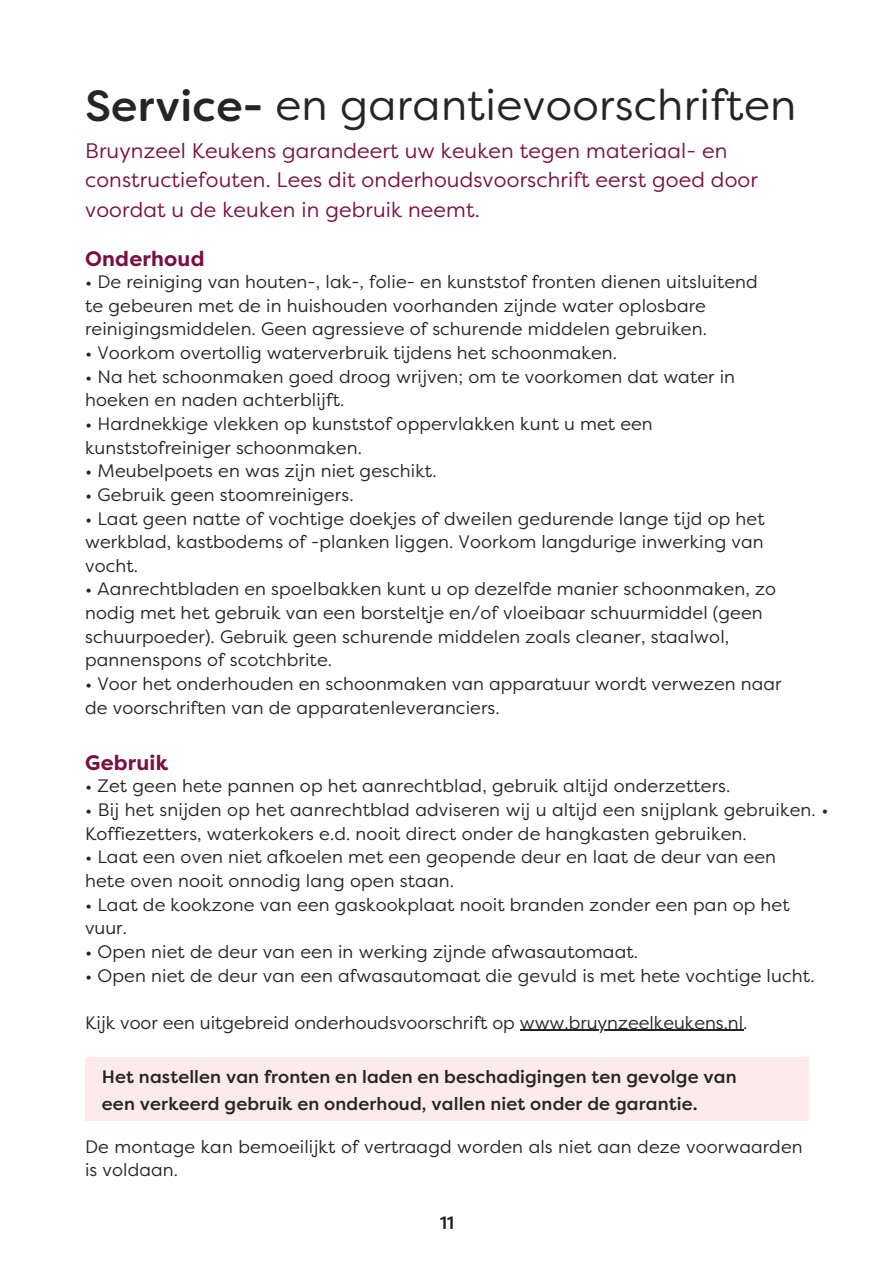
<style>
.page{position:relative;width:894px;height:1264px;background:#fff}
.page>*{position:absolute;margin:0;border:0;box-sizing:border-box;transform-origin:0 0}
.t1{font:43.5px "Filson Soft";letter-spacing:.005em;color:#252525}
.t2{font:21px/29.2px "Filson Pro";letter-spacing:.005em;color:#791042}
.t3{font:700 21px "Filson Pro";letter-spacing:.01em;color:#791042}
.t4{font:18px/23.7px "Filson Pro";letter-spacing:.005em;color:#252525}
.t5{font:500 18px/27px "Filson Pro";letter-spacing:.005em;color:#252525}
.t6{font:500 18px "Filson Soft";color:#231f20}
.s1{font-weight:500}
</style>
<div class="page">
<div style="left:85px;top:1057px;width:723px;height:63px;background:#fceaed"></div>
<hr style="left:519px;top:1029px;width:224px;height:2px;background:#252525">
<h2 class="t1" style="left:85px;top:88px;width:712px"><span class="s1">Service-</span> en garantievoorschriften</h2>
<h3 class="t2" style="left:85px;top:136px;width:674px">Bruynzeel Keukens garandeert uw keuken tegen materiaal- en constructiefouten. Lees dit onderhoudsvoorschrift eerst goed door voordat u de keuken in gebruik neemt.</h3>
<p class="t3" style="left:85px;top:246px;width:121px">Onderhoud</p>
<p class="t4" style="left:85px;top:270px;width:674px">• De reiniging van houten-, lak-, folie- en kunststof fronten dienen uitsluitend</p>
<p class="t4" style="left:85px;top:294px;width:622px">te gebeuren met de in huishouden voorhanden zijnde water oplosbare</p>
<p class="t4" style="left:85px;top:318px;width:623px">reinigingsmiddelen. Geen agressieve of schurende middelen gebruiken.</p>
<p class="t4" style="left:85px;top:341px;width:533px">• Voorkom overtollig waterverbruik tijdens het schoonmaken.</p>
<p class="t4" style="left:85px;top:365px;width:651px">• Na het schoonmaken goed droog wrijven; om te voorkomen dat water in</p>
<p class="t4" style="left:85px;top:388px;width:261px">hoeken en naden achterblijft.</p>
<p class="t4" style="left:85px;top:412px;width:569px">• Hardnekkige vlekken op kunststof oppervlakken kunt u met een kunststofreiniger schoonmaken.</p>
<p class="t4" style="left:85px;top:459px;width:353px">• Meubelpoets en was zijn niet geschikt.</p>
<p class="t4" style="left:85px;top:483px;width:270px">• Gebruik geen stoomreinigers.</p>
<p class="t4" style="left:85px;top:507px;width:681px">• Laat geen natte of vochtige doekjes of dweilen gedurende lange tijd op het</p>
<p class="t4" style="left:85px;top:530px;width:680px">werkblad, kastbodems of -planken liggen. Voorkom langdurige inwerking van vocht.</p>
<p class="t4" style="left:85px;top:577px;width:692px">• Aanrechtbladen en spoelbakken kunt u op dezelfde manier schoonmaken, zo nodig met het gebruik van een borsteltje en/of vloeibaar schuurmiddel (geen</p>
<p class="t4" style="left:85px;top:625px;width:645px">schuurpoeder). Gebruik geen schurende middelen zoals cleaner, staalwol,</p>
<p class="t4" style="left:85px;top:648px;width:248px">pannenspons of scotchbrite.</p>
<h3 class="t4" style="left:85px;top:672px;width:697px">• Voor het onderhouden en schoonmaken van apparatuur wordt verwezen naar</h3>
<p class="t4" style="left:85px;top:696px;width:416px">de voorschriften van de apparatenleveranciers.</p>
<p class="t3" style="left:85px;top:750px;width:85px">Gebruik</p>
<p class="t4" style="left:85px;top:774px;width:646px">• Zet geen hete pannen op het aanrechtblad, gebruik altijd onderzetters.</p>
<p class="t4" style="left:85px;top:798px;width:744px">• Bij het snijden op het aanrechtblad adviseren wij u altijd een snijplank gebruiken. •<br>Koffiezetters, waterkokers e.d. nooit direct onder de hangkasten gebruiken.</p>
<p class="t4" style="left:85px;top:845px;width:692px">• Laat een oven niet afkoelen met een geopende deur en laat de deur van een</p>
<p class="t4" style="left:85px;top:869px;width:370px">hete oven nooit onnodig lang open staan.</p>
<p class="t4" style="left:85px;top:892px;width:705px">• Laat de kookzone van een gaskookplaat nooit branden zonder een pan op het</p>
<p class="t4" style="left:85px;top:916px;width:43px">vuur.</p>
<p class="t4" style="left:85px;top:940px;width:554px">• Open niet de deur van een in werking zijnde afwasautomaat.</p>
<h5 class="t4" style="left:85px;top:963px;width:730px">• Open niet de deur van een afwasautomaat die gevuld is met hete vochtige lucht.</h5>
<p class="t4" style="left:85px;top:1011px;width:663px">Kijk voor een uitgebreid onderhoudsvoorschrift op www.bruynzeelkeukens.nl.</p>
<p class="t5" style="left:102px;top:1063px;width:636px">Het nastellen van fronten en laden en beschadigingen ten gevolge van een verkeerd gebruik en onderhoud, vallen niet onder de garantie.</p>
<p class="t4" style="left:85px;top:1134px;width:719px">De montage kan bemoeilijkt of vertraagd worden als niet aan deze voorwaarden is voldaan.</p>
<h1 class="t6" style="left:439px;top:1216px;width:16px">11</h1>
</div>
